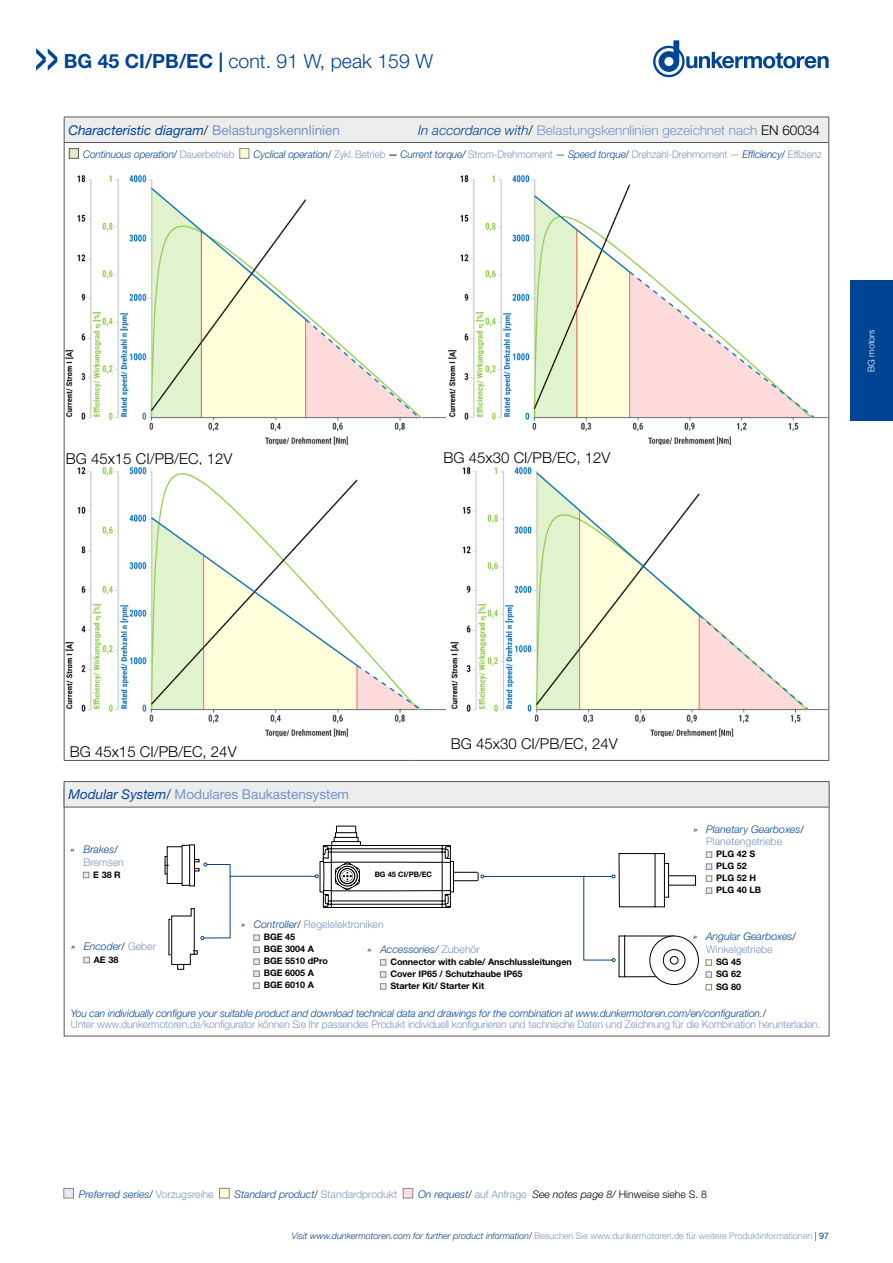
<style>
.page{position:relative;width:893px;height:1263px;background:#fff}
.page>*{position:absolute;margin:0;border:0;box-sizing:border-box;transform-origin:0 0}
.t1{font:300 19.5px "Helvetica Neue LT Std";color:#004494}
.t2{font:300 15px "Helvetica Neue LT Std";color:#000}
.t3{font:300 13.5px "Helvetica Neue LT Std";color:#7894c7}
.t4{font:italic 13.5px "Helvetica Neue LT Std";color:#004494}
.t5{font:13.5px "Helvetica Neue LT Std";color:#7894c7}
.t6{font:300 10.5px/11.7px "Helvetica Neue LT Std";letter-spacing:-.01em;color:#7894c7}
.t7{font:italic 300 10.5px/12.6px "Helvetica Neue LT Std";color:#004494}
.t8{font:italic 300 10.5px "Helvetica Neue LT Std";color:#004494;scale:.95 1}
.t9{font:700 9px "Helvetica Neue LT Std";color:#000}
.t10{font:300 9px "Helvetica Neue LT Std";color:#7894c7}
.t11{font:300 9px "Helvetica Neue LT Std";color:#fff}
.t12{font:700 7.5px "Helvetica Neue LT Std";color:#000}
.s1{font-weight:700}
.s2{font-weight:300;font-style:normal;color:#000}
.s3{font-style:normal;color:#7894c7}
.s4{font-style:italic;color:#004494}
.s5{color:#000}
.s6{font-family:"Arial Narrow";font-weight:400;font-style:normal;font-size:21px;color:#e1eccd}
.s7{font-style:normal;color:#000}
.s8{font-family:"Arial Narrow";font-weight:400;font-style:normal;font-size:21px;color:#fffbdb}
.s9{font-weight:400;font-style:normal;color:#000}
.s10{font-weight:400;font-style:normal;color:#0070b4}
.s11{font-weight:400;font-style:normal;color:#95c152}
.s12{font-weight:300;color:#000}
.s13{font-style:italic;color:#000}
.s14{font-family:"Arial Narrow";font-weight:400;font-size:12px;color:#e6e9f4}
.s15{font-family:"Arial Narrow";font-weight:400;font-size:12px;color:#fadce9}
.s16{font-family:"Arial Narrow";font-weight:400;font-size:12px;color:#fffbdb}
.s17{font-family:"Arial Narrow";font-weight:400;font-style:normal;font-size:21px;color:#e6e9f4}
.s18{font-family:"Arial Narrow";font-weight:400;font-style:normal;font-size:21px;color:#fadce9}
.s19{font-weight:400;color:#004494}
</style>
<div class="page">
<svg style="left:653px;top:40px;width:176px;height:38px"></svg>
<div style="left:691px;top:72px;width:145px;height:13px;background:#fff"></div>
<div style="left:850px;top:281px;width:43px;height:140px;background:#004494"></div>
<svg style="left:36px;top:48px;width:21px;height:23px"></svg>
<div style="left:64px;top:781px;width:765px;height:26px;background:#eceded"></div>
<hr style="left:64px;top:781px;width:765px;height:1px;background:#58585a">
<svg style="left:64px;top:782px;width:1px;height:25px"></svg>
<svg style="left:829px;top:782px;width:1px;height:25px"></svg>
<hr style="left:64px;top:807px;width:765px;height:1px;background:#58585a">
<hr style="left:484px;top:876px;width:100px;height:1px;background:#004494">
<svg style="left:583px;top:853px;width:113px;height:124px"></svg>
<div style="left:650px;top:936px;width:48px;height:48px;background:#fff;border-radius:50%"></div>
<div style="left:649px;top:936px;width:50px;height:49px;border:1px solid #000;border-radius:50%"></div>
<svg style="left:663px;top:949px;width:22px;height:22px"></svg>
<div style="left:663px;top:949px;width:22px;height:22px;border:1px solid #000;border-radius:50%"></div>
<div style="left:670px;top:956px;width:8px;height:8px;background:#fff;border-radius:50%"></div>
<div style="left:670px;top:956px;width:8px;height:8px;border:1px solid #000;border-radius:50%"></div>
<hr style="left:230px;top:876px;width:85px;height:1px;background:#004494">
<svg style="left:315px;top:826px;width:169px;height:82px"></svg>
<div style="left:165px;top:856px;width:3px;height:18px;border:1px solid #000"></div>
<div style="left:189px;top:844px;width:6px;height:42px;border:1px solid #000"></div>
<svg style="left:165px;top:859px;width:66px;height:106px"></svg>
<div style="left:177px;top:964px;width:7px;height:6px;border:1px solid #000"></div>
<div style="left:64px;top:117px;width:765px;height:25px;background:#eceded"></div>
<hr style="left:64px;top:142px;width:350px;height:1px;background:#58585a">
<hr style="left:64px;top:143px;width:1px;height:617px;background:#58585a">
<hr style="left:414px;top:142px;width:415px;height:1px;background:#58585a">
<hr style="left:828px;top:143px;width:1px;height:617px;background:#58585a">
<hr style="left:64px;top:760px;width:350px;height:1px;background:#58585a">
<hr style="left:414px;top:760px;width:415px;height:1px;background:#58585a">
<img style="left:66px;top:174px;width:761px;height:271px">
<img style="left:66px;top:466px;width:761px;height:271px">
<h1 class="t1" style="left:64px;top:49px;width:371px"><span class="s1">BG 45 CI/PB/EC |</span> cont. 91 W, peak 159 W</h1>
<p class="t4" style="left:68px;top:122px;width:273px">Characteristic diagram<span class="s2">/</span> <span class="s3">Belastungskennlinien</span></p>
<p class="t3" style="left:418px;top:121px;width:403px"><span class="s4">In accordance with</span><span class="s5">/</span> Belastungskennlinien gezeichnet nach <span class="s5">EN 60034</span></p>
<p class="t8" style="left:69px;top:148px;width:793px"><span class="s6">■</span> Continuous operation<span class="s7">/</span> <span class="s3">Dauerbetrieb</span> <span class="s8">■</span> Cyclical operation<span class="s7">/</span> <span class="s3">Zykl. Betrieb</span> <span class="s9">—</span> Current torque<span class="s5">/</span> <span class="s3">Strom-Drehmoment</span> <span class="s10">—</span> Speed torque<span class="s7">/</span> <span class="s3">Drehzahl-Drehmoment</span> <span class="s11">—</span> Efficiency<span class="s7">/</span> <span class="s3">Effizienz</span></p>
<h2 class="t2" style="left:66px;top:449px;width:168px">BG 45x15 CI/PB/EC, 12V</h2>
<h2 class="t2" style="left:444px;top:449px;width:168px">BG 45x30 CI/PB/EC, 12V</h2>
<p class="t11" style="left:866px;top:372px;width:44px;rotate:-90deg">BG motors</p>
<h2 class="t2" style="left:70px;top:743px;width:168px">BG 45x15 CI/PB/EC, 24V</h2>
<p class="t5" style="left:68px;top:786px;width:282px"><span class="s4">Modular System</span><span class="s12">/</span> Modulares Baukastensystem</p>
<p class="t6" style="left:83px;top:843px;width:42px;line-height:12.6px;text-indent:-13px"><span class="s13">»</span> <span class="s4">Brakes</span><span class="s5">/<br></span>Bremsen</p>
<p class="t9" style="left:83px;top:869px;width:39px"><span class="s14">■</span> E 38 R</p>
<h2 class="t2" style="left:451px;top:735px;width:168px">BG 45x30 CI/PB/EC, 24V</h2>
<p class="t12" style="left:375px;top:870px;width:59px">BG 45 CI/PB/EC</p>
<p class="t7" style="left:71px;top:940px;width:86px"><span class="s5">»</span> Encoder<span class="s7">/</span> <span class="s3">Geber</span></p>
<p class="t9" style="left:84px;top:954px;width:36px"><span class="s14">■</span> AE 38</p>
<p class="t6" style="left:241px;top:919px;width:144px"><span class="s13">»</span> <span class="s4">Controller</span><span class="s5">/</span> Regelelektroniken</p>
<p class="t9" style="left:254px;top:932px;width:43px"><span class="s14">■</span> BGE 45</p>
<p class="t9" style="left:254px;top:944px;width:62px"><span class="s14">■</span> BGE 3004 A</p>
<p class="t9" style="left:254px;top:956px;width:76px"><span class="s14">■</span> BGE 5510 dPro</p>
<p class="t9" style="left:254px;top:968px;width:62px"><span class="s15">■</span> BGE 6005 A</p>
<p class="t9" style="left:254px;top:980px;width:62px"><span class="s16">■</span> BGE 6010 A</p>
<p class="t7" style="left:368px;top:943px;width:114px"><span class="s5">»</span> Accessories/ <span class="s3">Zubehör</span></p>
<p class="t9" style="left:380px;top:956px;width:193px"><span class="s14">■</span> Connector with cable/ Anschlussleitungen</p>
<p class="t9" style="left:380px;top:968px;width:144px"><span class="s14">■</span> Cover IP65 / Schutzhaube IP65</p>
<p class="t9" style="left:380px;top:980px;width:105px"><span class="s14">■</span> Starter Kit/ Starter Kit</p>
<p class="t7" style="left:706px;top:822px;width:99px;text-indent:-13px"><span class="s5">»</span> Planetary Gearboxes<span class="s7">/<br></span><span class="s3">Planetengetriebe</span></p>
<p class="t9" style="left:706px;top:848px;width:51px"><span class="s14">■</span> PLG 42 S</p>
<p class="t9" style="left:706px;top:860px;width:42px"><span class="s14">■</span> PLG 52</p>
<p class="t9" style="left:706px;top:872px;width:51px"><span class="s16">■</span> PLG 52 H</p>
<p class="t9" style="left:706px;top:884px;width:56px"><span class="s14">■</span> PLG 40 LB</p>
<p class="t7" style="left:706px;top:930px;width:92px;text-indent:-13px"><span class="s5">»</span> Angular Gearboxes<span class="s7">/<br></span><span class="s3">Winkelgetriebe</span></p>
<p class="t9" style="left:706px;top:956px;width:37px"><span class="s16">■</span> SG 45</p>
<p class="t9" style="left:706px;top:968px;width:37px"><span class="s14">■</span> SG 62</p>
<p class="t9" style="left:706px;top:981px;width:37px"><span class="s16">■</span> SG 80</p>
<p class="t6" style="left:71px;top:1007px;width:751px"><span class="s4">You can individually configure your suitable product and download technical data and drawings for the combination at www.dunkermotoren.com/en/configuration.</span><span class="s5">/<br></span>Unter www.dunkermotoren.de/konfigurator können Sie Ihr passendes Produkt individuell konfigurieren und technische Daten und Zeichnung für die Kombination herunterladen.</p>
<p class="t7" style="left:64px;top:1188px;width:645px"><span class="s17">■</span> Preferred series<span class="s7">/</span> <span class="s3">Vorzugsreihe</span> <span class="s8">■</span> Standard product<span class="s7">/</span> <span class="s3">Standardprodukt</span> <span class="s18">■</span> On request<span class="s7">/</span> <span class="s3">auf Anfrage</span> <span class="s5">See notes page 8/</span> <span class="s7">Hinweise siehe S. 8</span></p>
<p class="t10" style="left:292px;top:1230px;width:539px"><span class="s4">Visit www.dunkermotoren.com for further product information</span><span class="s5">/</span> Besuchen Sie www.dunkermotoren.de für weitere Produktinformationen <span class="s19">| 97</span></p>
</div>
